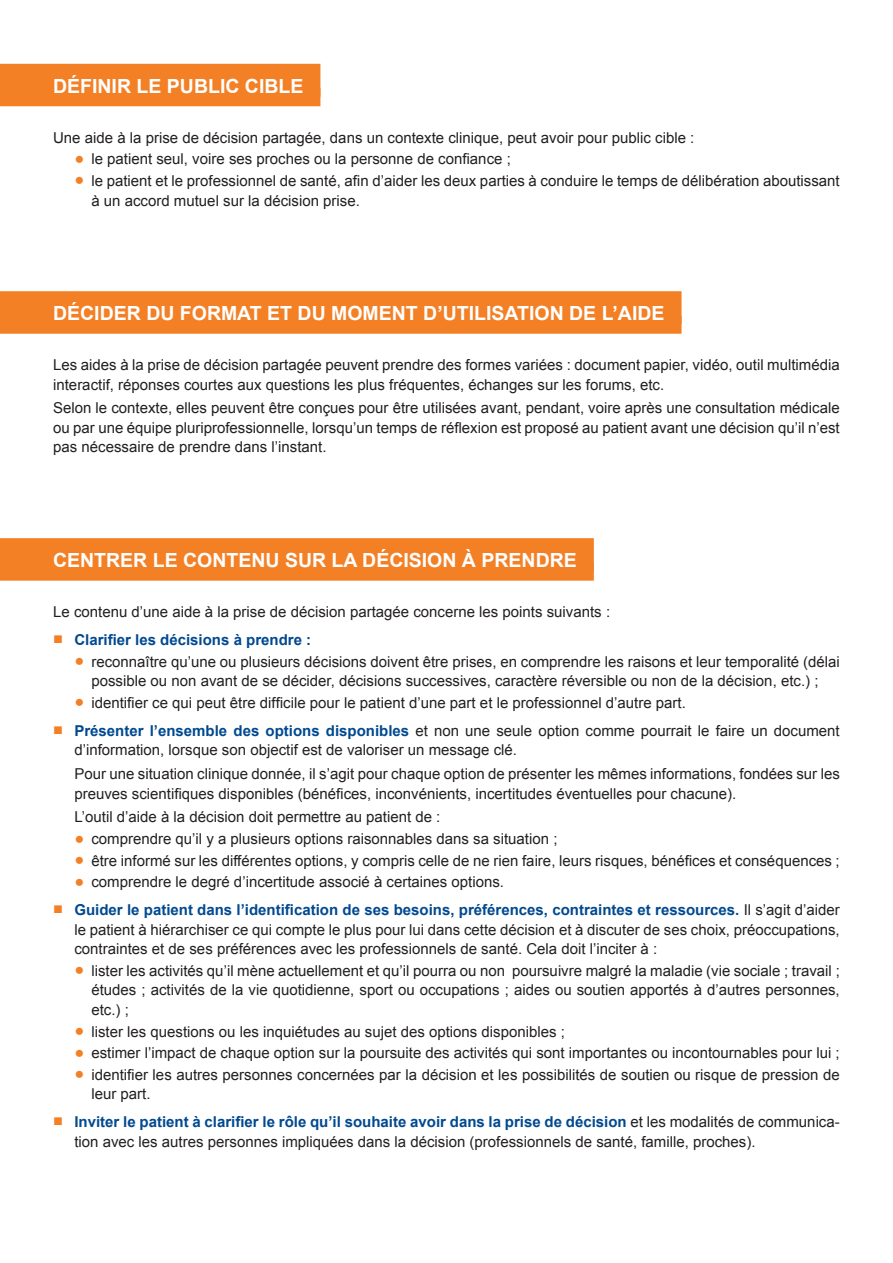
<style>
.page{position:relative;width:893px;height:1263px;background:#fff}
.page>*{position:absolute;margin:0;border:0;box-sizing:border-box;transform-origin:0 0}
.Rubrique{font:700 19.5px "Arial";color:#fff}
.texte_courant{font:15px/19.5px "Arial";color:#231f20}
.texte_courant_après{font:15px/19.5px "Arial";color:#231f20}
.t1{font:700 15px "Arial";color:#014990}
.s1{font-size:16.5px;color:#f48026}
.s2{font-weight:400;font-size:16.5px;color:#f48026}
.s3{font-weight:700;color:#014990}
</style>
<div class="page">
<div style="left:0;top:64px;width:320px;height:33px;background:#f48026"></div>
<div style="left:0;top:88px;width:320px;height:18px;background:#f48026"></div>
<div style="left:0;top:291px;width:682px;height:33px;background:#f48026"></div>
<div style="left:0;top:316px;width:682px;height:18px;background:#f48026"></div>
<div style="left:0;top:538px;width:594px;height:33px;background:#f48026"></div>
<div style="left:0;top:563px;width:594px;height:18px;background:#f48026"></div>
<p class="Rubrique" style="left:53px;top:73px;width:252px">DÉFINIR LE PUBLIC CIBLE</p>
<p class="texte_courant" style="left:53px;top:128px;width:643px">Une aide à la prise de décision partagée, dans un contexte clinique, peut avoir pour public cible :</p>
<p class="texte_courant" style="left:74px;top:150px;width:438px"><span class="s1">●</span> le patient seul, voire ses proches ou la personne de confiance ;</p>
<p class="texte_courant" style="left:91px;top:171px;width:750px;text-indent:-17px"><span class="s1">●</span> le patient et le professionnel de santé, afin d’aider les deux parties à conduire le temps de délibération aboutissant à un accord mutuel sur la décision prise.</p>
<p class="Rubrique" style="left:53px;top:300px;width:613px">DÉCIDER DU FORMAT ET DU MOMENT D’UTILISATION DE L’AIDE</p>
<p class="texte_courant" style="left:53px;top:355px;width:788px">Les aides à la prise de décision partagée peuvent prendre des formes variées : document papier, vidéo, outil multimédia interactif, réponses courtes aux questions les plus fréquentes, échanges sur les forums, etc.</p>
<p class="texte_courant" style="left:53px;top:399px;width:788px;text-align:justify">Selon le contexte, elles peuvent être conçues pour être utilisées avant, pendant, voire après une consultation médicale ou par une équipe pluriprofessionnelle, lorsqu’un temps de réflexion est proposé au patient avant une décision qu’il n’est pas nécessaire de prendre dans l’instant.</p>
<p class="Rubrique" style="left:53px;top:547px;width:525px">CENTRER LE CONTENU SUR LA DÉCISION À PRENDRE</p>
<p class="texte_courant" style="left:53px;top:602px;width:558px">Le contenu d’une aide à la prise de décision partagée concerne les points suivants :</p>
<p class="t1" style="left:53px;top:630px;width:260px"><span class="s2">■</span> Clarifier les décisions à prendre :</p>
<p class="texte_courant" style="left:74px;top:652px;width:767px;text-align:center"><span class="s1">●</span> reconnaître qu’une ou plusieurs décisions doivent être prises, en comprendre les raisons et leur temporalité (délai possible ou non avant de se décider, décisions successives, caractère réversible ou non de la décision, etc.) ;</p>
<p class="texte_courant" style="left:74px;top:693px;width:613px"><span class="s1">●</span> identifier ce qui peut être difficile pour le patient d’une part et le professionnel d’autre part.</p>
<p class="texte_courant" style="left:74px;top:721px;width:767px;text-indent:-21px"><span class="s1">■</span> <span class="s3">Présenter l’ensemble des options disponibles</span> et non une seule option comme pourrait le faire un document d’information, lorsque son objectif est de valoriser un message clé.</p>
<p class="texte_courant_après" style="left:74px;top:764px;width:767px">Pour une situation clinique donnée, il s’agit pour chaque option de présenter les mêmes informations, fondées sur les preuves scientifiques disponibles (bénéfices, inconvénients, incertitudes éventuelles pour chacune).</p>
<p class="texte_courant_après" style="left:74px;top:807px;width:368px">L’outil d’aide à la décision doit permettre au patient de :</p>
<p class="texte_courant" style="left:74px;top:829px;width:485px"><span class="s1">●</span> comprendre qu’il y a plusieurs options raisonnables dans sa situation ;</p>
<p class="texte_courant" style="left:74px;top:851px;width:767px"><span class="s1">●</span> être informé sur les différentes options, y compris celle de ne rien faire, leurs risques, bénéfices et conséquences ;</p>
<p class="texte_courant" style="left:74px;top:872px;width:431px"><span class="s1">●</span> comprendre le degré d’incertitude associé à certaines options.</p>
<p class="texte_courant" style="left:74px;top:900px;width:767px;text-align:justify;text-indent:-21px"><span class="s1">■</span> <span class="s3">Guider le patient dans l’identification de ses besoins, préférences, contraintes et ressources.</span> Il s’agit d’aider le patient à hiérarchiser ce qui compte le plus pour lui dans cette décision et à discuter de ses choix, préoccupations, contraintes et de ses préférences avec les professionnels de santé. Cela doit l’inciter à :</p>
<p class="texte_courant" style="left:91px;top:961px;width:750px;text-align:justify;text-indent:-17px"><span class="s1">●</span> lister les activités qu’il mène actuellement et qu’il pourra ou non poursuivre malgré la maladie (vie sociale ; travail ; études ; activités de la vie quotidienne, sport ou occupations ; aides ou soutien apportés à d’autres personnes, etc.) ;</p>
<p class="texte_courant" style="left:74px;top:1022px;width:492px"><span class="s1">●</span> lister les questions ou les inquiétudes au sujet des options disponibles ;</p>
<p class="texte_courant" style="left:74px;top:1043px;width:767px"><span class="s1">●</span> estimer l’impact de chaque option sur la poursuite des activités qui sont importantes ou incontournables pour lui ;</p>
<p class="texte_courant" style="left:91px;top:1065px;width:750px;text-indent:-17px"><span class="s1">●</span> identifier les autres personnes concernées par la décision et les possibilités de soutien ou risque de pression de leur part.</p>
<p class="texte_courant" style="left:74px;top:1112px;width:767px;text-indent:-21px"><span class="s1">■</span> <span class="s3">Inviter le patient à clarifier le rôle qu’il souhaite avoir dans la prise de décision</span> et les modalités de communica&shy;tion avec les autres personnes impliquées dans la décision (professionnels de santé, famille, proches).</p>
</div>
